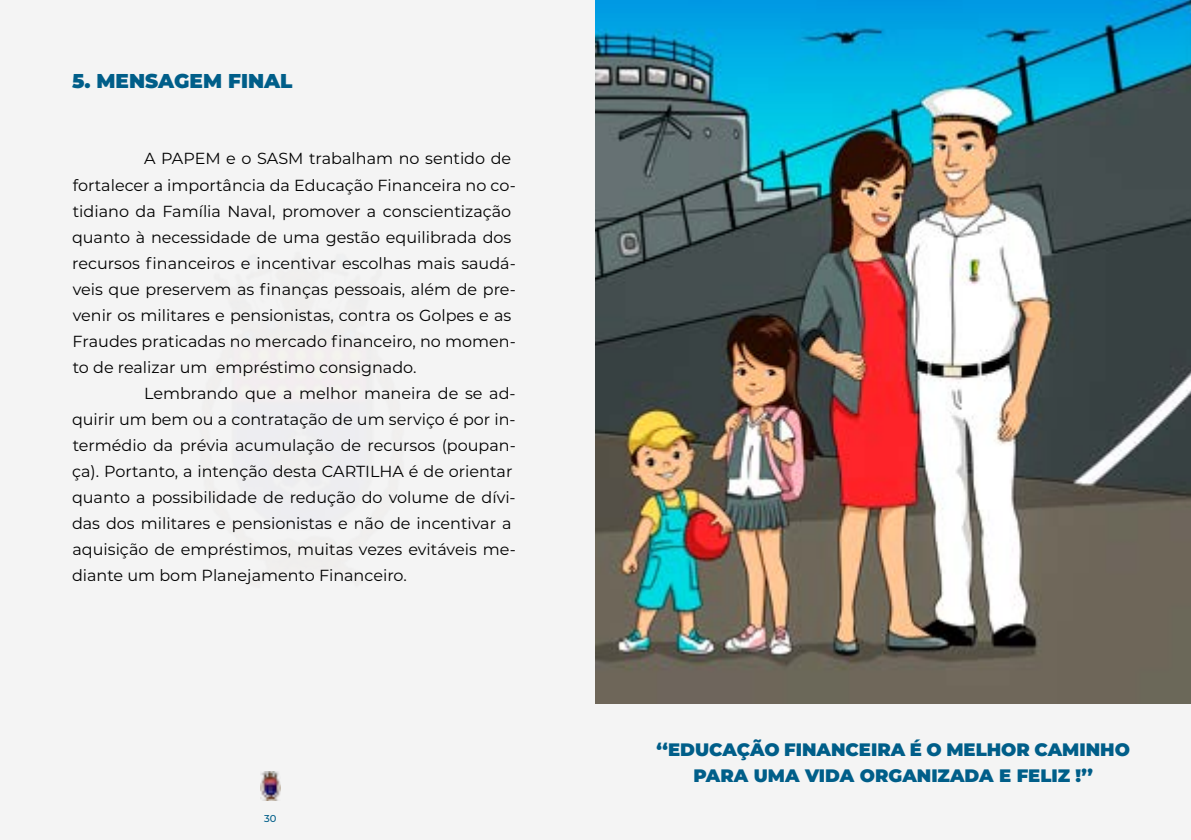
<style>
.page{position:relative;width:1191px;height:840px;background:#fff}
.page>*{position:absolute;margin:0;border:0;box-sizing:border-box;transform-origin:0 0}
.t1{font:900 20px "Montserrat";color:#005e89}
.t2{font:900 18px/26px "Montserrat";color:#005e89;text-align:center}
.t3{font:16px "Montserrat";color:#000}
.t4{font:500 10px "Montserrat";color:#005e89}
</style>
<div class="page">
<div style="left:0;top:0;width:1191px;height:839px;background:#f4f4f4"></div>
<img style="left:260px;top:771px;width:20px;height:28px">
<img style="left:595px;top:0;width:596px;height:703px">
<p class="t1" style="left:72px;top:66px;width:222px">5. MENSAGEM FINAL</p>
<p class="t3" style="left:144px;top:148px;width:369px">A PAPEM e o SASM trabalham no sentido de</p>
<p class="t3" style="left:73px;top:174px;width:444px">fortalecer a importância da Educação Financeira no co-</p>
<p class="t3" style="left:73px;top:200px;width:440px">tidiano da Família Naval, promover a conscientização</p>
<p class="t3" style="left:72px;top:226px;width:441px">quanto à necessidade de uma gestão equilibrada dos</p>
<p class="t3" style="left:72px;top:252px;width:445px">recursos financeiros e incentivar escolhas mais saudá-</p>
<p class="t3" style="left:73px;top:278px;width:444px">veis que preservem as finanças pessoais, além de pre-</p>
<p class="t3" style="left:73px;top:304px;width:440px">venir os militares e pensionistas, contra os Golpes e as</p>
<p class="t3" style="left:73px;top:330px;width:445px">Fraudes praticadas no mercado financeiro, no momen-</p>
<p class="t3" style="left:73px;top:356px;width:345px">to de realizar um empréstimo consignado.</p>
<p class="t3" style="left:144px;top:382px;width:373px">Lembrando que a melhor maneira de se ad-</p>
<p class="t3" style="left:72px;top:408px;width:445px">quirir um bem ou a contratação de um serviço é por in-</p>
<p class="t3" style="left:73px;top:434px;width:444px">termédio da prévia acumulação de recursos (poupan-</p>
<p class="t3" style="left:72px;top:460px;width:442px">ça). Portanto, a intenção desta CARTILHA é de orientar</p>
<p class="t3" style="left:72px;top:486px;width:445px">quanto a possibilidade de redução do volume de dívi-</p>
<p class="t3" style="left:72px;top:512px;width:441px">das dos militares e pensionistas e não de incentivar a</p>
<p class="t3" style="left:72px;top:538px;width:445px">aquisição de empréstimos, muitas vezes evitáveis me-</p>
<p class="t3" style="left:72px;top:564px;width:336px">diante um bom Planejamento Financeiro.</p>
<p class="t4" style="left:264px;top:810px;width:14px">30</p>
<p class="t2" style="left:656px;top:734px;width:475px">‘‘EDUCAÇÃO FINANCEIRA É O MELHOR CAMINHO<br>PARA UMA VIDA ORGANIZADA E FELIZ !’’</p>
</div>
